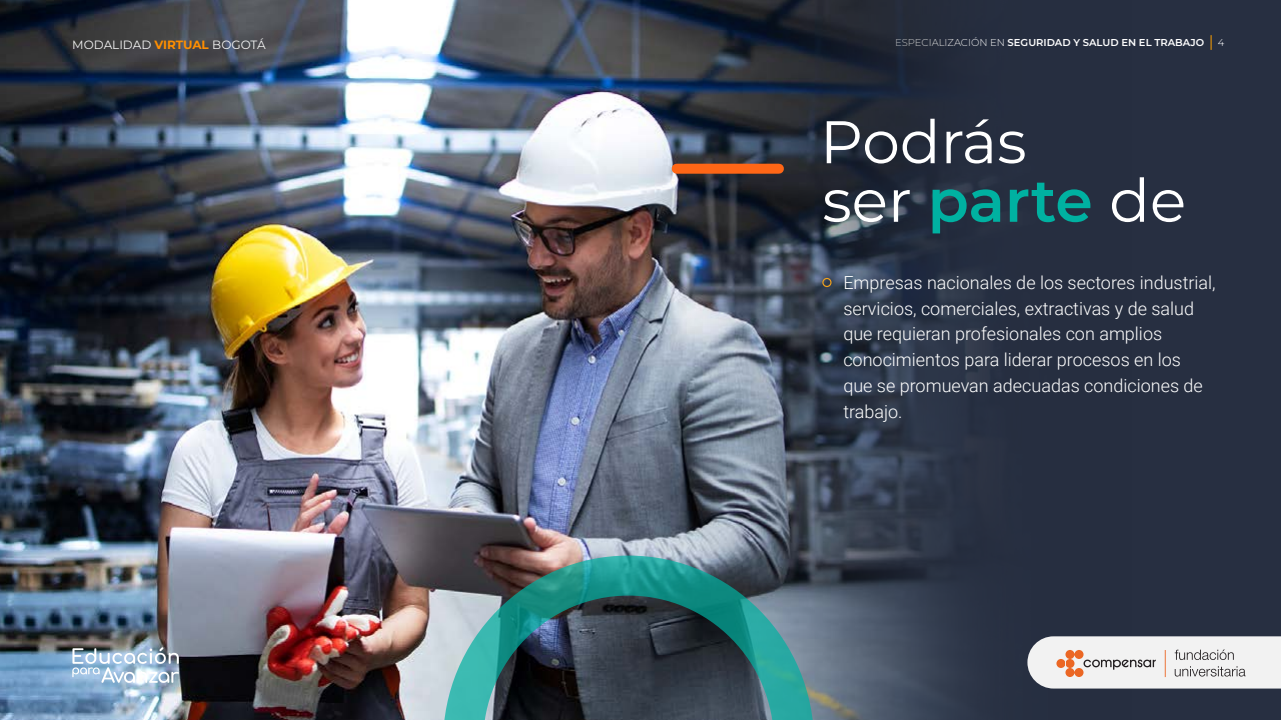
<style>
.page{position:relative;width:1281px;height:720px;background:#fff}
.page>*{position:absolute;margin:0;border:0;box-sizing:border-box;transform-origin:0 0}
.t1{font:60px/58.6px "Montserrat";color:#fff}
.t2{font:300 18px/26px "Roboto";color:#fff}
.t3{font:700 12px "Montserrat";color:#ff9b00}
.t4{font:700 12px "Montserrat";letter-spacing:-.01em;color:#ff8e00}
.t5{font:12px "Montserrat";color:#fff}
.t6{font:600 10px "Montserrat";color:#fff}
.t7{font:300 10px "Montserrat";color:#fff}
.s1{font-weight:300}
.s2{font-weight:400;color:#f3f3f3}
.s3{font-weight:600;color:#00b1a1}
</style>
<div class="page">
<div style="left:0;top:0;width:1280px;height:720px;background:#272f41"></div>
<svg style="left:1210px;top:35px;width:1px;height:15px"></svg>
<img style="left:0;top:0;width:982px;height:720px">
<svg style="left:443px;top:556px;width:370px;height:164px"></svg>
<svg style="left:1027px;top:636px;width:253px;height:53px;background:#e1dddc"></svg>
<svg style="left:72px;top:647px;width:107px;height:36px;background:#aac0d2"></svg>
<div style="left:822px;top:278px;width:9px;height:9px;border:1px solid #f3a21c;border-radius:50%"></div>
<div style="left:676px;top:164px;width:102px;height:10px;background:#ff6616"></div>
<p class="t5" style="left:245px;top:36px;width:55px">BOGOTÁ</p>
<p class="t6" style="left:894px;top:36px;width:310px"><span class="s1">ESPECIALIZACIÓN EN</span> SEGURIDAD Y SALUD EN EL TRABAJO</p>
<p class="t7" style="left:1217px;top:36px;width:8px">4</p>
<p class="t4" style="left:154px;top:36px;width:113px">VIRTUAL <span class="s2">BOGOTÁ</span></p>
<p class="t3" style="left:72px;top:36px;width:164px"><span class="s2">MODALIDAD</span> PRESENCIAL</p>
<h1 class="t1" style="left:819px;top:111px;width:368px">Podrás<br>ser <span class="s3">parte</span> de</h1>
<p class="t2" style="left:843px;top:268px;width:374px">Empresas nacionales de los sectores industrial, servicios, comerciales, extractivas y de salud que requieran profesionales con amplios conocimientos para liderar procesos en los<br>que se promuevan adecuadas condiciones de trabajo.</p>
</div>
